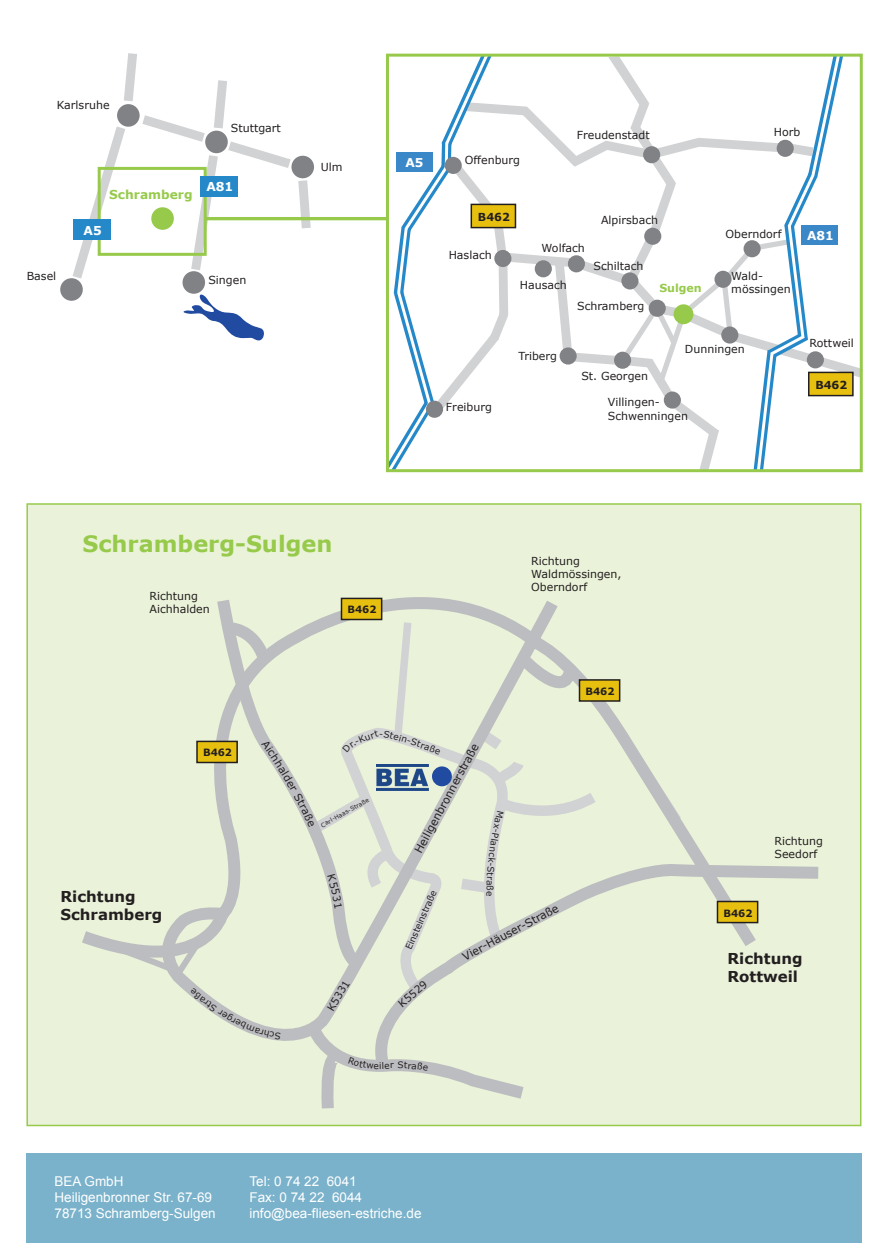
<style>
.page{position:relative;width:888px;height:1260px;background:#fff}
.page>*{position:absolute;margin:0;border:0;box-sizing:border-box;transform-origin:0 0}
.t1{font:700 22.5px "Verdana";color:#97ca4b}
.t2{font:700 15px/18px "Verdana";color:#231f20}
.t3{font:13.5px/16.2px "Arial";color:#fff}
.t4{font:700 12.3px "Verdana";color:#97ca4b}
.t5{font:700 12.3px "Verdana";color:#fff}
.t6{font:700 12.15px "Verdana";color:#fff}
.t7{font:11.1px/13.2px "Verdana";color:#231f20}
.t8{font:700 11.1px "Verdana";color:#231f20}
.t9{font:700 11.1px "Verdana";color:#97ca4b}
.t10{font:10.5px "Verdana";color:#231f20}
.t11{font:700 10.05px "Verdana";color:#231f20}
.t12{font:9px "Verdana";color:#231f20}
.t13{font:6px "Verdana";color:#231f20}
</style>
<div class="page">
<div style="left:26px;top:503px;width:835px;height:623px;background:#eaf3d9;border:2px solid #97ca4b"></div>
<div style="left:26px;top:1154px;width:835px;height:90px;background:#7ab2cb"></div>
<div style="left:291px;top:156px;width:23px;height:22px;background:#808285;border-radius:50%"></div>
<div style="left:117px;top:104px;width:23px;height:23px;background:#808285;border-radius:50%"></div>
<div style="left:205px;top:131px;width:23px;height:22px;background:#808285;border-radius:50%"></div>
<div style="left:183px;top:271px;width:22px;height:23px;background:#808285;border-radius:50%"></div>
<div style="left:60px;top:278px;width:23px;height:23px;background:#808285;border-radius:50%"></div>
<div style="left:151px;top:207px;width:23px;height:23px;background:#97ca4b;border-radius:50%"></div>
<svg style="left:73px;top:126px;width:52px;height:153px"></svg>
<svg style="left:191px;top:155px;width:27px;height:115px"></svg>
<svg style="left:142px;top:115px;width:63px;height:27px"></svg>
<svg style="left:228px;top:142px;width:63px;height:26px"></svg>
<svg style="left:214px;top:80px;width:13px;height:48px"></svg>
<svg style="left:298px;top:180px;width:13px;height:48px"></svg>
<svg style="left:124px;top:53px;width:13px;height:48px"></svg>
<div style="left:98px;top:167px;width:109px;height:89px;border:3px solid #97ca4b"></div>
<div style="left:205px;top:217px;width:183px;height:3px;border:3px solid #97ca4b"></div>
<div style="left:74px;top:220px;width:37px;height:20px;background:#2589c9"></div>
<div style="left:200px;top:176px;width:37px;height:20px;background:#2589c9"></div>
<svg style="left:183px;top:292px;width:81px;height:49px"></svg>
<svg style="left:390px;top:58px;width:469px;height:410px"></svg>
<div style="left:801px;top:225px;width:37px;height:20px;background:#3b88c8"></div>
<div style="left:396px;top:152px;width:37px;height:20px;background:#3b88c8"></div>
<div style="left:386px;top:54px;width:477px;height:418px;border:3px solid #97ca4b"></div>
<div style="left:471px;top:204px;width:45px;height:24px;background:#e7c00f;border:2px solid #231f20"></div>
<div style="left:808px;top:372px;width:46px;height:24px;background:#e7c00f;border:2px solid #231f20"></div>
<svg style="left:174px;top:597px;width:533px;height:398px"></svg>
<svg style="left:211px;top:597px;width:161px;height:444px"></svg>
<svg style="left:371px;top:861px;width:448px;height:158px"></svg>
<div style="left:445px;top:157px;width:17px;height:17px;background:#808285;border-radius:50%"></div>
<div style="left:643px;top:146px;width:17px;height:17px;background:#808285;border-radius:50%"></div>
<div style="left:777px;top:140px;width:17px;height:17px;background:#808285;border-radius:50%"></div>
<div style="left:644px;top:228px;width:17px;height:17px;background:#808285;border-radius:50%"></div>
<div style="left:621px;top:272px;width:18px;height:18px;background:#808285;border-radius:50%"></div>
<div style="left:568px;top:255px;width:17px;height:17px;background:#808285;border-radius:50%"></div>
<div style="left:494px;top:250px;width:17px;height:17px;background:#808285;border-radius:50%"></div>
<div style="left:535px;top:260px;width:17px;height:17px;background:#808285;border-radius:50%"></div>
<div style="left:426px;top:401px;width:17px;height:17px;background:#808285;border-radius:50%"></div>
<div style="left:560px;top:347px;width:17px;height:18px;background:#808285;border-radius:50%"></div>
<div style="left:614px;top:352px;width:17px;height:17px;background:#808285;border-radius:50%"></div>
<div style="left:674px;top:304px;width:19px;height:20px;background:#97ca4b;border-radius:50%"></div>
<div style="left:649px;top:300px;width:17px;height:17px;background:#808285;border-radius:50%"></div>
<div style="left:744px;top:240px;width:17px;height:17px;background:#808285;border-radius:50%"></div>
<div style="left:714px;top:271px;width:18px;height:17px;background:#808285;border-radius:50%"></div>
<div style="left:721px;top:326px;width:17px;height:18px;background:#808285;border-radius:50%"></div>
<div style="left:807px;top:351px;width:17px;height:17px;background:#808285;border-radius:50%"></div>
<div style="left:664px;top:392px;width:17px;height:17px;background:#808285;border-radius:50%"></div>
<div style="left:432px;top:766px;width:20px;height:20px;background:#214ba0;border-radius:50%"></div>
<div style="left:341px;top:598px;width:41px;height:22px;background:#e7c00f;border:2px solid #231f20"></div>
<div style="left:717px;top:901px;width:41px;height:22px;background:#e7c00f;border:2px solid #231f20"></div>
<svg style="left:450px;top:647px;width:241px;height:252px"></svg>
<svg style="left:190px;top:988px;width:91px;height:51px"></svg>
<svg style="left:82px;top:615px;width:359px;height:366px"></svg>
<svg style="left:303px;top:1019px;width:221px;height:90px"></svg>
<p class="t7" style="left:57px;top:99px;width:54px">Karlsruhe</p>
<p class="t7" style="left:231px;top:121px;width:52px">Stuttgart</p>
<p class="t4" style="left:109px;top:186px;width:85px">Schramberg</p>
<p class="t5" style="left:84px;top:221px;width:20px">A5</p>
<p class="t5" style="left:206px;top:178px;width:28px">A81</p>
<p class="t7" style="left:27px;top:269px;width:31px">Basel</p>
<p class="t7" style="left:208px;top:273px;width:40px">Singen</p>
<p class="t7" style="left:321px;top:161px;width:23px">Ulm</p>
<p class="t6" style="left:405px;top:153px;width:20px">A5</p>
<p class="t7" style="left:465px;top:153px;width:57px">Offenburg</p>
<p class="t8" style="left:478px;top:209px;width:33px">B462</p>
<p class="t7" style="left:449px;top:248px;width:45px">Haslach</p>
<p class="t7" style="left:577px;top:128px;width:75px">Freudenstadt</p>
<p class="t7" style="left:774px;top:125px;width:28px">Horb</p>
<p class="t7" style="left:542px;top:241px;width:45px">Wolfach</p>
<p class="t7" style="left:601px;top:214px;width:59px">Alpirsbach</p>
<p class="t7" style="left:726px;top:227px;width:58px">Oberndorf</p>
<p class="t6" style="left:807px;top:227px;width:28px">A81</p>
<p class="t7" style="left:446px;top:400px;width:48px">Freiburg</p>
<p class="t7" style="left:520px;top:278px;width:49px">Hausach</p>
<p class="t7" style="left:593px;top:259px;width:52px">Schiltach</p>
<p class="t7" style="left:577px;top:299px;width:69px">Schramberg</p>
<p class="t9" style="left:659px;top:280px;width:44px">Sulgen</p>
<p class="t7" style="left:731px;top:269px;width:61px">Wald&shy;mössingen</p>
<p class="t7" style="left:519px;top:349px;width:40px">Triberg</p>
<p class="t7" style="left:685px;top:343px;width:61px">Dunningen</p>
<p class="t7" style="left:581px;top:369px;width:68px">St. Georgen</p>
<p class="t7" style="left:608px;top:396px;width:82px">Villingen-<br>Schwenningen</p>
<p class="t7" style="left:810px;top:336px;width:46px">Rottweil</p>
<p class="t8" style="left:815px;top:377px;width:33px">B462</p>
<h1 class="t1" style="left:82px;top:528px;width:251px">Schramberg-Sulgen</h1>
<p class="t7" style="left:150px;top:589px;width:62px">Richtung<br>Aichhalden</p>
<p class="t11" style="left:348px;top:603px;width:31px">B462</p>
<p class="t7" style="left:531px;top:554px;width:92px">Richtung<br>Waldmössingen,<br>Oberndorf</p>
<p class="t11" style="left:203px;top:746px;width:31px">B462</p>
<h2 class="t2" style="left:61px;top:887px;width:103px">Richtung<br>Schramberg</h2>
<p class="t13" style="left:319px;top:822px;width:55px;rotate:-29deg">Carl-Haas-Straße</p>
<p class="t10" style="left:324px;top:1006px;width:35px;rotate:-59deg">K5331</p>
<p class="t7" style="left:412px;top:849px;width:124px;rotate:-62deg">Heiligenbronnerstraße</p>
<p class="t12" style="left:403px;top:946px;width:65px;rotate:-66deg">Einsteinstraße</p>
<p class="t10" style="left:395px;top:999px;width:35px;rotate:-40deg">K5529</p>
<p class="t7" style="left:460px;top:951px;width:108px;rotate:-28deg">Vier-Häuser-Straße</p>
<p class="t12" style="left:379px;top:1059px;width:4px">i</p>
<p class="t11" style="left:586px;top:684px;width:31px">B462</p>
<p class="t7" style="left:774px;top:834px;width:50px">Richtung<br>Seedorf</p>
<p class="t11" style="left:724px;top:906px;width:31px">B462</p>
<h2 class="t2" style="left:728px;top:949px;width:77px">Richtung<br>Rottweil</h2>
<p class="t3" style="left:55px;top:1173px;width:163px">BEA GmbH<br>Heiligenbronner Str. 67-69<br>78713 Schramberg-Sulgen</p>
<p class="t3" style="left:249px;top:1173px;width:174px">Tel: 0 74 22 6041<br>Fax: 0 74 22 6044 info@bea-fliesen-estriche.de</p>
</div>
